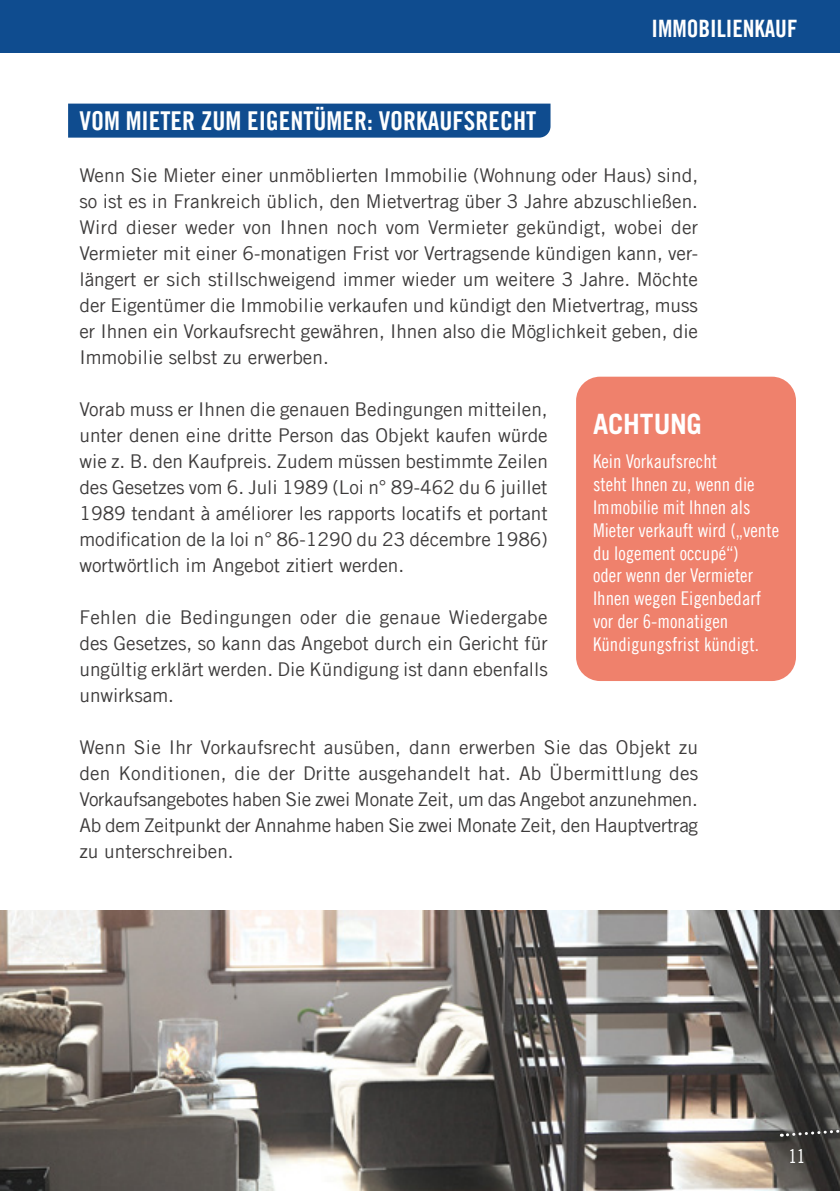
<style>
.page{position:relative;width:840px;height:1191px;background:#fff}
.page>*{position:absolute;margin:0;border:0;box-sizing:border-box;transform-origin:0 0}
.t1{font:700 28px "Trade Gothic LT Com";letter-spacing:-.005em;color:#fff}
.t2{font:26px "Trade Gothic LT Com Bd Cn 20";color:#fff}
.RUB_page_photo{font:24px "Trade Gothic LT Com Bd Cn 20";color:#fff}
.Corps{font:19px/26px "Trade Gothic LT Com";color:#3d3b3b;text-align:justify}
.t3{font:19px/22.8px "Trade Gothic LT Com Cn 18";color:#fff}
</style>
<div class="page">
<div style="left:68px;top:104px;width:482px;height:34px;background:#0f4c8f"></div>
<div style="left:575px;top:377px;width:220px;height:304px;background:#ef816c;border-radius:24px"></div>
<div style="left:0;top:0;width:839px;height:52px;background:#0f4c8f"></div>
<img style="left:0;top:910px;width:839px;height:281px">
<svg style="left:780px;top:1125px;width:60px;height:13px"></svg>
<p class="RUB_page_photo" style="left:651px;top:14px;width:147px">IMMOBILIENKAUF</p>
<p class="t2" style="left:79px;top:105px;width:458px">VOM MIETER ZUM EIGENTÜMER: VORKAUFSRECHT</p>
<p class="Corps" style="left:79px;top:162px;width:620px">Wenn Sie Mieter einer unmöblierten Immobilie (Wohnung oder Haus) sind, so ist es in Frankreich üblich, den Mietvertrag über 3 Jahre abzuschließen.<br>Wird dieser weder von Ihnen noch vom Vermieter gekündigt, wobei der Vermieter mit einer 6-monatigen Frist vor Vertragsende kündigen kann, ver&shy;längert er sich stillschweigend immer wieder um weitere 3 Jahre. Möchte der Eigentümer die Immobilie verkaufen und kündigt den Mietvertrag, muss er Ihnen ein Vorkaufsrecht gewähren, Ihnen also die Möglichkeit geben, die Immobilie selbst zu erwerben.</p>
<p class="Corps" style="left:79px;top:396px;width:469px">Vorab muss er Ihnen die genauen Bedingungen mitteilen, unter denen eine dritte Person das Objekt kaufen würde wie z. B. den Kaufpreis. Zudem müssen bestimmte Zeilen des Gesetzes vom 6. Juli 1989 (Loi n° 89-462 du 6 juillet 1989 tendant à améliorer les rapports locatifs et portant modification de la loi n° 86-1290 du 23 décembre 1986) wortwörtlich im Angebot zitiert werden.</p>
<p class="Corps" style="left:79px;top:604px;width:469px">Fehlen die Bedingungen oder die genaue Wiedergabe des Gesetzes, so kann das Angebot durch ein Gericht für ungültig erklärt werden. Die Kündigung ist dann ebenfalls unwirksam.</p>
<p class="Corps" style="left:79px;top:734px;width:619px">Wenn Sie Ihr Vorkaufsrecht ausüben, dann erwerben Sie das Objekt zu den Konditionen, die der Dritte ausgehandelt hat. Ab Übermittlung des Vorkaufsangebotes haben Sie zwei Monate Zeit, um das Angebot anzunehmen.<br>Ab dem Zeitpunkt der Annahme haben Sie zwei Monate Zeit, den Hauptvertrag zu unterschreiben.</p>
<h1 class="t1" style="left:592px;top:407px;width:110px">ACHTUNG</h1>
<p class="t3" style="left:592px;top:450px;width:187px">Kein Vorkaufsrecht<br>steht Ihnen zu, wenn die<br>Immobilie mit Ihnen als<br>Mieter verkauft wird („vente du logement occupé“)<br>oder wenn der Vermieter<br>Ihnen wegen Eigenbedarf vor der 6-monatigen<br>Kündigungsfrist kündigt.</p>
<p class="t3" style="left:787px;top:1144px;width:18px">11</p>
</div>
